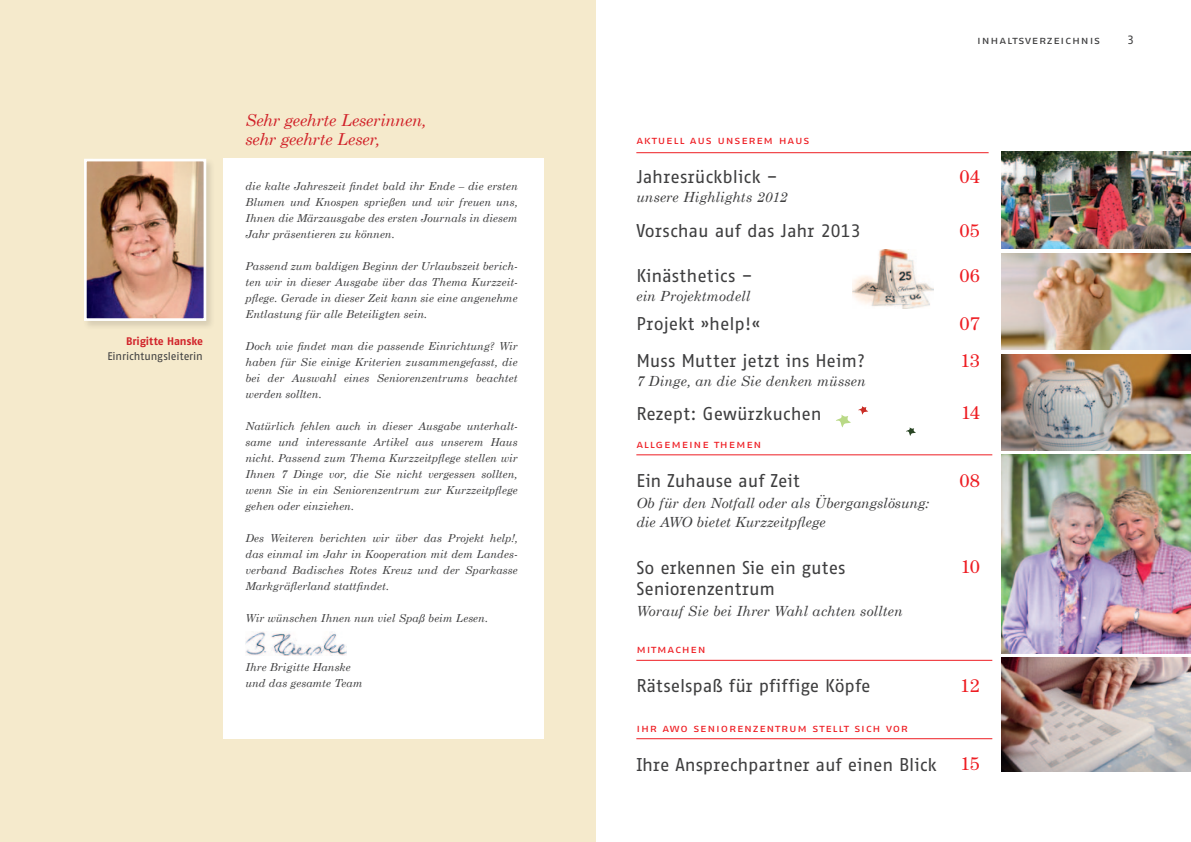
<style>
.page{position:relative;width:1191px;height:842px;background:#fff}
.page>*{position:absolute;margin:0;border:0;box-sizing:border-box;transform-origin:0 0}
.t1{font:19px "Century EF";color:#ee1d23}
.t2{font:18px/21.6px "Fago Office Sans";letter-spacing:-.005em;color:#3e3e3f}
.t3{font:italic 16.5px/19.8px "Century Schoolbook";letter-spacing:-.015em;color:#d1232a}
.t4{font:italic 14px/19px "Century Schoolbook";color:#3e3e3f}
.t5{font:12px "Fago No Regular Tf";color:#3e3e3f}
.t6{font:italic 11px/16px "Century Schoolbook";color:#3e3e3f;text-align:justify}
.t7{font:11px "Fago Ex Regular Caps";letter-spacing:.08em;color:#ee1d23}
.t8{font:11px "Fago No";letter-spacing:-.005em;color:#3e3e3f}
.t9{font:11px "Fago Ex Regular Caps";letter-spacing:.08em;color:#3e3e3f}
.t10{font:11px "Fago No Bold Tf";letter-spacing:-.005em;color:#d1232a}
.s1{font-family:"Century EF";font-size:19px;color:#ee1d23}
</style>
<div class="page">
<div style="left:0;top:0;width:595px;height:842px;background:#f5eacc"></div>
<div style="left:83px;top:157px;width:133px;height:173px;background:#231f20;opacity:.14"></div>
<img style="left:88px;top:163px;width:114px;height:154px">
<div style="left:84px;top:159px;width:122px;height:162px;border:3px solid #fff"></div>
<div style="left:223px;top:159px;width:320px;height:580px;background:#fff"></div>
<img style="left:245px;top:632px;width:101px;height:23px">
<hr style="left:636px;top:152px;width:352px;height:1px;background:#ee1d23">
<hr style="left:636px;top:454px;width:356px;height:1px;background:#ee1d23">
<hr style="left:636px;top:660px;width:356px;height:1px;background:#ee1d23">
<hr style="left:636px;top:738px;width:356px;height:1px;background:#ee1d23">
<img style="left:1001px;top:455px;width:190px;height:198px">
<img style="left:1001px;top:253px;width:190px;height:96px">
<img style="left:1001px;top:152px;width:190px;height:97px">
<img style="left:1001px;top:354px;width:190px;height:96px">
<img style="left:1001px;top:658px;width:190px;height:113px">
<img style="left:853px;top:249px;width:80px;height:59px">
<svg style="left:906px;top:427px;width:10px;height:9px"></svg>
<svg style="left:836px;top:415px;width:15px;height:12px"></svg>
<svg style="left:858px;top:406px;width:10px;height:9px"></svg>
<p class="t10" style="left:126px;top:335px;width:78px">Brigitte Hanske</p>
<p class="t8" style="left:107px;top:350px;width:97px">Einrichtungsleiterin</p>
<h3 class="t3" style="left:245px;top:109px;width:182px">Sehr geehrte Leserinnen, sehr geehrte Leser,</h3>
<p class="t6" style="left:245px;top:177px;width:274px">die kalte Jahreszeit findet bald ihr Ende – die ersten Blumen und Knospen sprießen und wir freuen uns, Ihnen die Märzausgabe des ersten Journals in diesem Jahr präsentieren zu können.</p>
<p class="t6" style="left:245px;top:257px;width:274px">Passend zum baldigen Beginn der Urlaubszeit berich&shy;ten wir in dieser Ausgabe über das Thema Kurzzeit&shy;pflege. Gerade in dieser Zeit kann sie eine angenehme Entlastung für alle Beteiligten sein.</p>
<p class="t6" style="left:245px;top:337px;width:274px">Doch wie findet man die passende Einrichtung? Wir haben für Sie einige Kriterien zusammengefasst, die bei der Auswahl eines Seniorenzentrums beachtet werden sollten.</p>
<p class="t6" style="left:245px;top:417px;width:274px">Natürlich fehlen auch in dieser Ausgabe unterhalt&shy;same und interessante Artikel aus unserem Haus nicht. Passend zum Thema Kurzzeitpflege stellen wir Ihnen 7 Dinge vor, die Sie nicht vergessen sollten, wenn Sie in ein Seniorenzentrum zur Kurzzeitpflege gehen oder einziehen.</p>
<p class="t6" style="left:245px;top:529px;width:274px">Des Weiteren berichten wir über das Projekt help!, das einmal im Jahr in Kooperation mit dem Landes&shy;verband Badisches Rotes Kreuz und der Sparkasse Markgräflerland stattfindet.</p>
<p class="t6" style="left:245px;top:609px;width:244px">Wir wünschen Ihnen nun viel Spaß beim Lesen.</p>
<p class="t6" style="left:245px;top:658px;width:119px">Ihre Brigitte Hanske und das gesamte Team</p>
<p class="t9" style="left:977px;top:34px;width:125px">inhaltsverzeichnis</p>
<p class="t5" style="left:1127px;top:33px;width:8px">3</p>
<p class="t7" style="left:636px;top:134px;width:175px">aktuell aus unserem haus</p>
<h2 class="t2" style="left:636px;top:166px;width:143px">Jahresrückblick –</h2>
<p class="t4" style="left:636px;top:187px;width:152px">unsere Highlights 2012</p>
<h1 class="t1" style="left:959px;top:166px;width:22px">04</h1>
<h2 class="t2" style="left:636px;top:220px;width:226px">Vorschau auf das Jahr 2013</h2>
<h1 class="t1" style="left:959px;top:220px;width:22px">05</h1>
<h2 class="t2" style="left:636px;top:265px;width:118px">Kinästhetics –</h2>
<p class="t4" style="left:636px;top:286px;width:116px">ein Projektmodell</p>
<h1 class="t1" style="left:959px;top:265px;width:22px">06</h1>
<h2 class="t2" style="left:636px;top:313px;width:126px">Projekt »help!«</h2>
<h1 class="t1" style="left:959px;top:312px;width:22px">07</h1>
<h2 class="t2" style="left:636px;top:350px;width:230px">Muss Mutter jetzt ins Heim?</h2>
<p class="t4" style="left:636px;top:371px;width:231px">7 Dinge, an die Sie denken müssen</p>
<h1 class="t1" style="left:960px;top:349px;width:21px">13</h1>
<h2 class="t2" style="left:636px;top:403px;width:187px">Rezept: Gewürzkuchen</h2>
<h1 class="t1" style="left:960px;top:402px;width:21px">14</h1>
<p class="t7" style="left:636px;top:437px;width:127px">allgemeine themen</p>
<h2 class="t2" style="left:636px;top:470px;width:165px">Ein Zuhause auf Zeit</h2>
<p class="t4" style="left:636px;top:493px;width:294px">Ob für den Notfall oder als Übergangslösung: die AWO bietet Kurzzeitpflege</p>
<h1 class="t1" style="left:959px;top:470px;width:22px">08</h1>
<h2 class="t2" style="left:636px;top:557px;width:211px">So erkennen Sie ein gutes<br>Seniorenzentrum</h2>
<p class="t4" style="left:636px;top:602px;width:268px">Worauf Sie bei Ihrer Wahl achten sollten</p>
<h1 class="t1" style="left:960px;top:556px;width:21px">10</h1>
<p class="t7" style="left:636px;top:643px;width:71px">mitmachen</p>
<h2 class="t2" style="left:636px;top:675px;width:236px">Rätselspaß für pfiffige Köpfe</h2>
<h1 class="t1" style="left:960px;top:674px;width:22px">12</h1>
<p class="t7" style="left:636px;top:721px;width:273px">ihr awo seniorenzentrum stellt sich vor</p>
<h2 class="t2" style="left:636px;top:753px;width:345px">Ihre Ansprechpartner auf einen Blick <span class="s1">15</span></h2>
</div>
